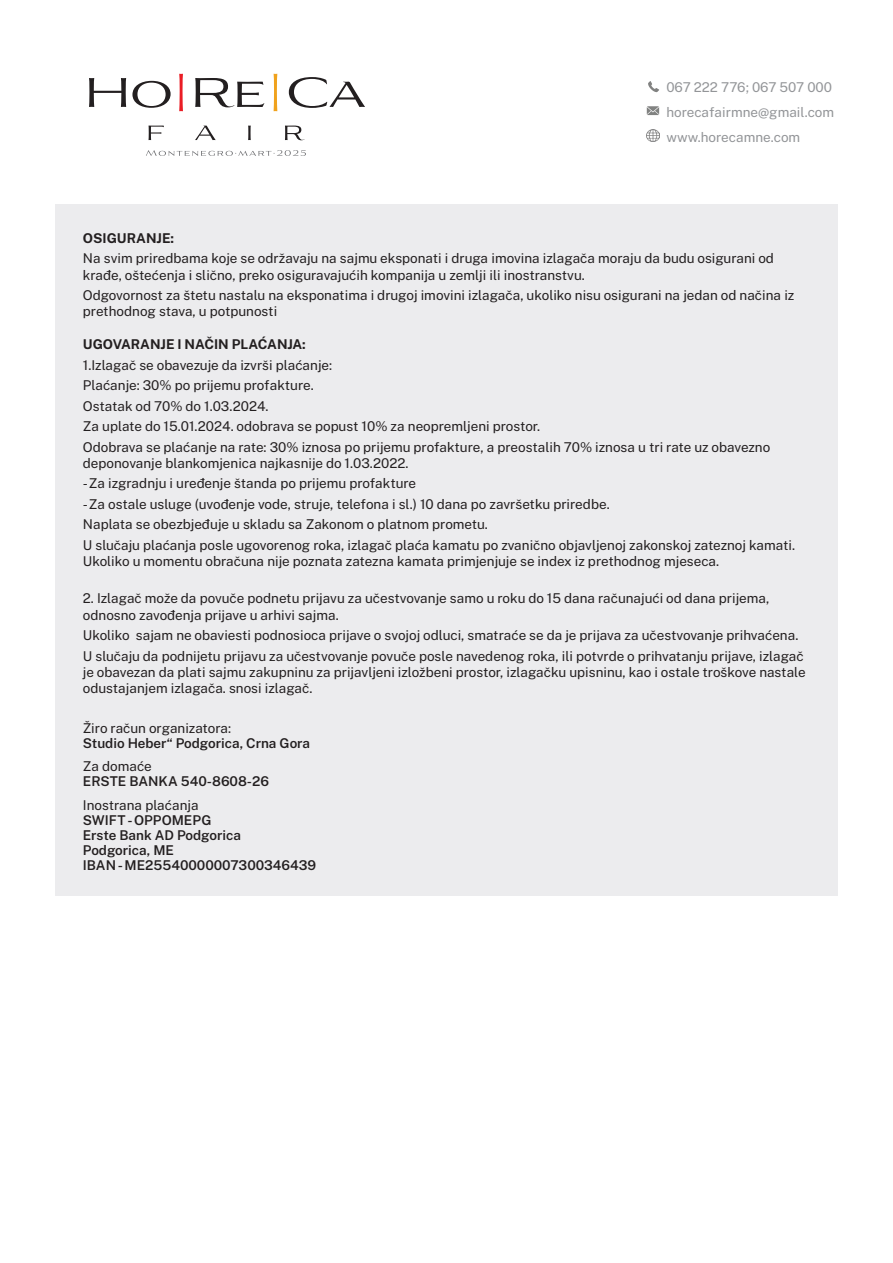
<style>
.page{position:relative;width:893px;height:1263px;background:#fff}
.page>*{position:absolute;margin:0;border:0;box-sizing:border-box;transform-origin:0 0}
.t1{font:13.5px/20.4px "Public Sans";color:#231f20}
.t2{font:600 13.5px/15px "Public Sans";color:#231f20}
.t3{font:13.5px/24.8px "Public Sans";color:#939598}
.t4{font:700 13.5px "Public Sans";color:#231f20}
</style>
<div class="page">
<svg style="left:146px;top:150px;width:160px;height:6px"></svg>
<svg style="left:149px;top:126px;width:15px;height:14px"></svg>
<svg style="left:195px;top:126px;width:21px;height:14px"></svg>
<svg style="left:248px;top:126px;width:3px;height:14px"></svg>
<svg style="left:285px;top:126px;width:20px;height:14px"></svg>
<svg style="left:89px;top:78px;width:37px;height:29px"></svg>
<svg style="left:132px;top:81px;width:39px;height:27px"></svg>
<svg style="left:195px;top:78px;width:69px;height:29px"></svg>
<svg style="left:289px;top:77px;width:76px;height:31px"></svg>
<svg style="left:179px;top:74px;width:4px;height:37px"></svg>
<svg style="left:274px;top:74px;width:3px;height:37px"></svg>
<svg style="left:648px;top:81px;width:11px;height:11px"></svg>
<svg style="left:647px;top:106px;width:12px;height:9px"></svg>
<svg style="left:647px;top:129px;width:12px;height:13px"></svg>
<div style="left:55px;top:204px;width:783px;height:691px;background:#ececee"></div>
<p class="t3" style="left:666px;top:74px;width:169px">067 222 776; 067 507 000 horecafairmne@gmail.com www.horecamne.com</p>
<p class="t4" style="left:83px;top:228px;width:93px">OSIGURANJE:</p>
<p class="t1" style="left:83px;top:249px;width:692px;line-height:16.2px">Na svim priredbama koje se održavaju na sajmu eksponati i druga imovina izlagača moraju da budu osigurani od krađe, oštećenja i slično, preko osiguravajućih kompanija u zemlji ili inostranstvu.</p>
<p class="t1" style="left:83px;top:286px;width:713px;line-height:16.2px">Odgovornost za štetu nastalu na eksponatima i drugoj imovini izlagača, ukoliko nisu osigurani na jedan od načina iz prethodnog stava, u potpunosti</p>
<p class="t4" style="left:83px;top:335px;width:224px">UGOVARANJE I NAČIN PLAĆANJA:</p>
<p class="t1" style="left:83px;top:354px;width:689px">1.Izlagač se obavezuje da izvrši plaćanje:<br>Plaćanje: 30% po prijemu profakture.<br>Ostatak od 70% do 1.03.2024.<br>Za uplate do 15.01.2024. odobrava se popust 10% za neopremljeni prostor.<br>Odobrava se plaćanje na rate: 30% iznosa po prijemu profakture, a preostalih 70% iznosa u tri rate uz obavezno</p>
<p class="t1" style="left:83px;top:452px;width:327px">deponovanje blankomjenica najkasnije do 1.03.2022.</p>
<p class="t1" style="left:83px;top:472px;width:335px">- Za izgradnju i uređenje štanda po prijemu profakture</p>
<p class="t1" style="left:83px;top:493px;width:714px">- Za ostale usluge (uvođenje vode, struje, telefona i sl.) 10 dana po završetku priredbe.<br>Naplata se obezbjeđuje u skladu sa Zakonom o platnom prometu.<br>U slučaju plaćanja posle ugovorenog roka, izlagač plaća kamatu po zvanično objavljenoj zakonskoj zateznoj kamati.</p>
<p class="t1" style="left:83px;top:550px;width:638px">Ukoliko u momentu obračuna nije poznata zatezna kamata primjenjuje se index iz prethodnog mjeseca.</p>
<p class="t1" style="left:83px;top:589px;width:688px;line-height:16.2px">2. Izlagač može da povuče podnetu prijavu za učestvovanje samo u roku do 15 dana računajući od dana prijema, odnosno zavođenja prijave u arhivi sajma.</p>
<p class="t1" style="left:83px;top:624px;width:722px">Ukoliko sajam ne obaviesti podnosioca prijave o svojoj odluci, smatraće se da je prijava za učestvovanje prihvaćena.<br>U slučaju da podnijetu prijavu za učestvovanje povuče posle navedenog roka, ili potvrde o prihvatanju prijave, izlagač</p>
<p class="t1" style="left:83px;top:663px;width:724px;line-height:16.2px">je obavezan da plati sajmu zakupninu za prijavljeni izložbeni prostor, izlagačku upisninu, kao i ostale troškove nastale odustajanjem izlagača. snosi izlagač.</p>
<p class="t1" style="left:83px;top:717px;width:150px">Žiro račun organizatora:</p>
<p class="t2" style="left:83px;top:734px;width:229px">Studio Heber“ Podgorica, Crna Gora</p>
<p class="t1" style="left:83px;top:755px;width:70px">Za domaće</p>
<p class="t2" style="left:83px;top:773px;width:188px">ERSTE BANKA 540-8608-26</p>
<p class="t1" style="left:83px;top:794px;width:117px">Inostrana plaćanja</p>
<p class="t2" style="left:83px;top:811px;width:235px">SWIFT - OPPOMEPG<br>Erste Bank AD Podgorica<br>Podgorica, ME<br>IBAN - ME25540000007300346439</p>
</div>
